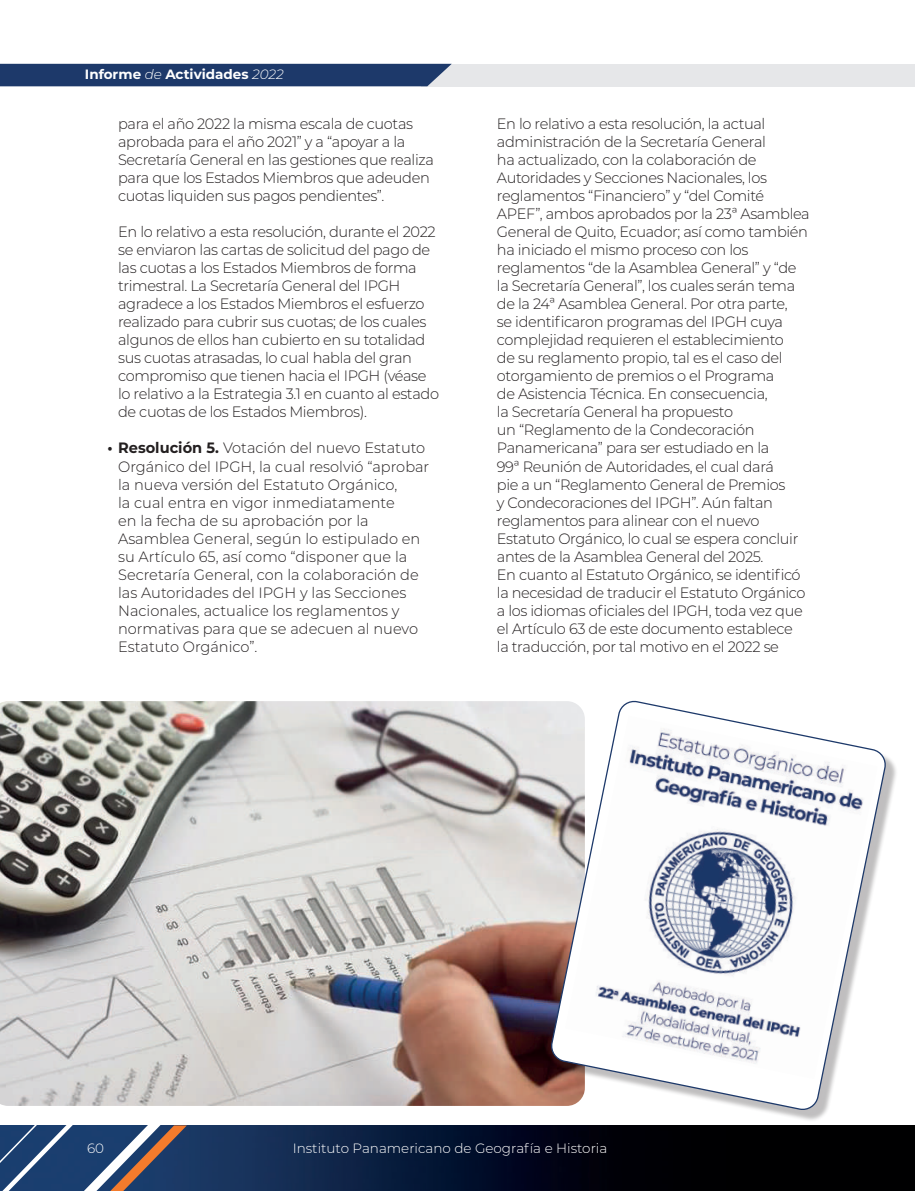
<style>
.page{position:relative;width:915px;height:1191px;background:#fff}
.page>*{position:absolute;margin:0;border:0;box-sizing:border-box;transform-origin:0 0}
.t1{font:300 15px/18px "Montserrat";letter-spacing:-.025em;color:#231f20}
.t2{font:300 15px/18px "Montserrat";color:#231f20}
.t3{font:300 13.5px "Montserrat";color:#fff}
.t4{font:700 13.5px "Montserrat";color:#fff}
.s1{font-weight:300;font-style:italic}
.s2{font-weight:700}
</style>
<div class="page">
<div style="left:421px;top:64px;width:493px;height:22px;background:#e6e7e9"></div>
<img style="left:216px;top:1125px;width:698px;height:66px">
<div style="left:0;top:64px;width:451px;height:22px;background:#1d396a"></div>
<svg style="left:0;top:1125px;width:216px;height:66px"></svg>
<img style="left:0;top:701px;width:548px;height:405px">
<div style="left:554px;top:704px;width:343px;height:417px;background:#231f20;opacity:.29"></div>
<svg style="left:548px;top:700px;width:339px;height:412px"></svg>
<p class="t4" style="left:85px;top:65px;width:200px">Informe <span class="s1">de</span> Actividades <span class="s1">2022</span></p>
<p class="t1" style="left:118px;top:115px;width:317px">para el año 2022 la misma escala de cuotas aprobada para el año 2021” y a “apoyar a la Secretaría General en las gestiones que realiza para que los Estados Miembros que adeuden cuotas liquiden sus pagos pendientes”.</p>
<p class="t1" style="left:118px;top:223px;width:322px">En lo relativo a esta resolución, durante el 2022 se enviaron las cartas de solicitud del pago de las cuotas a los Estados Miembros de forma trimestral. La Secretaría General del IPGH agradece a los Estados Miembros el esfuerzo realizado para cubrir sus cuotas; de los cuales algunos de ellos han cubierto en su totalidad sus cuotas atrasadas, lo cual habla del gran compromiso que tienen hacia el IPGH (véase lo relativo a la Estrategia 3.1 en cuanto al estado de cuotas de los Estados Miembros).</p>
<p class="t2" style="left:118px;top:439px;width:312px;text-indent:-11px"><span class="s2">• Resolución 5.</span> Votación del nuevo Estatuto Orgánico del IPGH, la cual resolvió “aprobar la nueva versión del Estatuto Orgánico,<br>la cual entra en vigor inmediatamente<br>en la fecha de su aprobación por la Asamblea General, según lo estipulado en su Artículo 65, así como “disponer que la Secretaría General, con la colaboración de las Autoridades del IPGH y las Secciones Nacionales, actualice los reglamentos y normativas para que se adecuen al nuevo Estatuto Orgánico”.</p>
<p class="t1" style="left:496px;top:115px;width:314px">En lo relativo a esta resolución, la actual administración de la Secretaría General<br>ha actualizado, con la colaboración de Autoridades y Secciones Nacionales, los reglamentos “Financiero” y “del Comité APEF”, ambos aprobados por la 23ª Asamblea General de Quito, Ecuador; así como también ha iniciado el mismo proceso con los reglamentos “de la Asamblea General” y “de la Secretaría General”, los cuales serán tema de la 24ª Asamblea General. Por otra parte,<br>se identificaron programas del IPGH cuya complejidad requieren el establecimiento<br>de su reglamento propio, tal es el caso del otorgamiento de premios o el Programa<br>de Asistencia Técnica. En consecuencia,<br>la Secretaría General ha propuesto<br>un “Reglamento de la Condecoración Panamericana” para ser estudiado en la<br>99ª Reunión de Autoridades, el cual dará<br>pie a un “Reglamento General de Premios<br>y Condecoraciones del IPGH”. Aún faltan reglamentos para alinear con el nuevo Estatuto Orgánico, lo cual se espera concluir antes de la Asamblea General del 2025.<br>En cuanto al Estatuto Orgánico, se identificó la necesidad de traducir el Estatuto Orgánico a los idiomas oficiales del IPGH, toda vez que el Artículo 63 de este documento establece<br>la traducción, por tal motivo en el 2022 se</p>
<p class="t3" style="left:87px;top:1139px;width:19px">60</p>
<p class="t3" style="left:293px;top:1139px;width:316px">Instituto Panamericano de Geografía e Historia</p>
</div>
